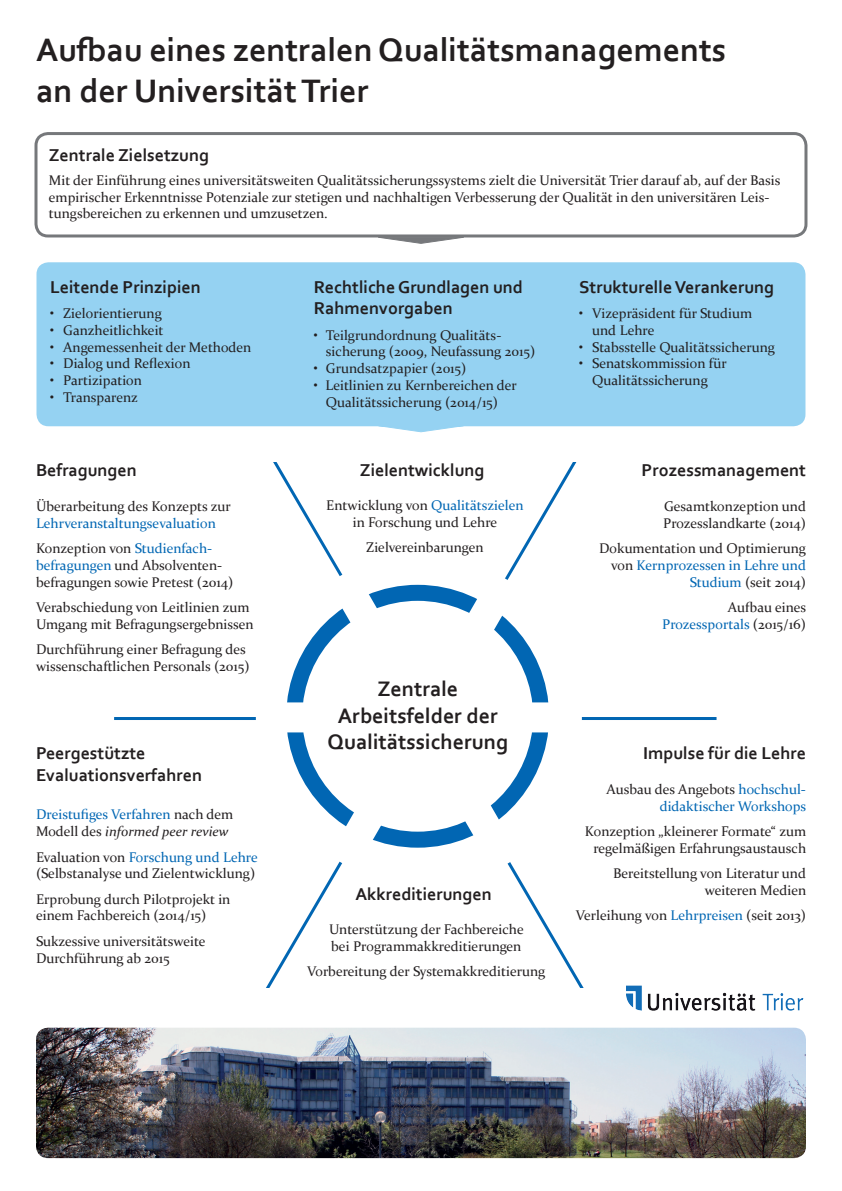
<style>
.page{position:relative;width:842px;height:1191px;background:#fff}
.page>*{position:absolute;margin:0;border:0;box-sizing:border-box;transform-origin:0 0}
.t1{font:700 34px/40.8px "Corbel";color:#231f20}
.t2{font:700 22px/26.4px "Corbel";color:#231f20;text-align:center}
.t3{font:700 18px/21.6px "Corbel";color:#231f20}
.t4{font:14px/16.8px "Constantia";color:#231f20}
.t5{font:14px/16.8px "Constantia";color:#0166b3}
.s1{color:#231f20}
.s2{color:#0166b3}
.s3{font-style:italic;color:#231f20}
</style>
<div class="page">
<hr style="left:114px;top:717px;width:602px;height:3px;background:#0166b3">
<svg style="left:269px;top:462px;width:315px;height:526px"></svg>
<div style="left:256px;top:702px;width:326px;height:30px;background:#fff"></div>
<svg style="left:300px;top:534px;width:248px;height:371px"></svg>
<div style="left:36px;top:262px;width:769px;height:164px;background:#95d2f2;border-radius:12px"></div>
<div style="left:34px;top:132px;width:773px;height:105px;border:3px solid #76787b;border-radius:12px"></div>
<svg style="left:364px;top:236px;width:113px;height:8px"></svg>
<svg style="left:364px;top:426px;width:113px;height:7px"></svg>
<img style="left:36px;top:1027px;width:770px;height:131px">
<img style="left:626px;top:985px;width:178px;height:26px">
<h1 class="t1" style="left:36px;top:29px;width:692px">Aufbau eines zentralen Qualitätsmanagements an der Universität Trier</h1>
<p class="t3" style="left:49px;top:144px;width:162px">Zentrale Zielsetzung</p>
<p class="t4" style="left:49px;top:171px;width:733px">Mit der Einführung eines universitätsweiten Qualitätssicherungssystems zielt die Universität Trier darauf ab, auf der Basis empirischer Erkenntnisse Potenziale zur stetigen und nachhaltigen Verbesserung der Qualität in den universitären Leis&shy;tungsbereichen zu erkennen und umzusetzen.</p>
<p class="t3" style="left:50px;top:275px;width:152px">Leitende Prinzipien</p>
<p class="t4" style="left:50px;top:304px;width:113px">• Zielorientierung</p>
<p class="t4" style="left:50px;top:321px;width:115px">• Ganzheitlichkeit</p>
<p class="t4" style="left:50px;top:338px;width:203px">• Angemessenheit der Methoden</p>
<p class="t4" style="left:50px;top:355px;width:142px">• Dialog und Reflexion</p>
<p class="t4" style="left:50px;top:371px;width:93px">• Partizipation</p>
<p class="t4" style="left:50px;top:388px;width:89px">• Transparenz</p>
<p class="t3" style="left:36px;top:459px;width:102px">Befragungen</p>
<p class="t4" style="left:36px;top:497px;width:196px">Überarbeitung des Konzepts zur</p>
<p class="t5" style="left:36px;top:510px;width:181px;line-height:25.3px">Lehrveranstaltungsevaluation<br><span class="s1">Konzeption von</span> Studienfach-</p>
<p class="t4" style="left:36px;top:556px;width:199px"><span class="s2">befragungen</span> und Absolventen&shy;befragungen sowie Pretest (2014)</p>
<p class="t4" style="left:36px;top:598px;width:219px">Verabschiedung von Leitlinien zum<br>Umgang mit Befragungsergebnissen</p>
<p class="t4" style="left:36px;top:640px;width:215px">Durchführung einer Befragung des wissenschaftlichen Personals (2015)</p>
<p class="t3" style="left:36px;top:742px;width:167px">Peergestützte<br>Evaluationsverfahren</p>
<p class="t5" style="left:36px;top:805px;width:199px">Dreistufiges Verfahren <span class="s1">nach dem<br>Modell des</span> <span class="s3">informed peer review</span></p>
<p class="t4" style="left:36px;top:847px;width:223px">Evaluation von <span class="s2">Forschung und Lehre </span>(Selbstanalyse und Zielentwicklung)</p>
<p class="t4" style="left:36px;top:890px;width:196px">Erprobung durch Pilotprojekt in einem Fachbereich (2014/15)</p>
<p class="t4" style="left:36px;top:932px;width:171px">Sukzessive universitätsweite<br>Durchführung ab 2015</p>
<p class="t3" style="left:314px;top:275px;width:210px">Rechtliche Grundlagen und<br>Rahmenvorgaben</p>
<p class="t4" style="left:326px;top:326px;width:211px;text-indent:-12px">• Teilgrundordnung Qualitäts&shy;sicherung (2009, Neufassung 2015)</p>
<p class="t4" style="left:314px;top:359px;width:154px">• Grundsatzpapier (2015)</p>
<p class="t4" style="left:314px;top:376px;width:204px;text-align:center">• Leitlinien zu Kernbereichen der<br>Qualitätssicherung (2014/15)</p>
<p class="t3" style="left:360px;top:459px;width:126px">Zielentwicklung</p>
<p class="t4" style="left:326px;top:496px;width:199px;text-align:center">Entwicklung von <span class="s2">Qualitätszielen </span>in Forschung und Lehre</p>
<p class="t4" style="left:366px;top:538px;width:119px">Zielvereinbarungen</p>
<h2 class="t2" style="left:328px;top:675px;width:182px">Zentrale<br>Arbeitsfelder der<br>Qualitätssicherung</h2>
<p class="t3" style="left:355px;top:883px;width:138px">Akkreditierungen</p>
<p class="t4" style="left:329px;top:920px;width:196px">Unterstützung der Fachbereiche bei Programmakkreditierungen</p>
<p class="t4" style="left:307px;top:962px;width:240px">Vorbereitung der Systemakkreditierung</p>
<p class="t3" style="left:579px;top:275px;width:196px">Strukturelle Verankerung</p>
<p class="t4" style="left:592px;top:304px;width:161px;text-indent:-13px">• Vizepräsident für Studium und Lehre</p>
<p class="t4" style="left:579px;top:338px;width:197px">• Stabsstelle Qualitätssicherung</p>
<p class="t4" style="left:579px;top:355px;width:149px;text-align:center">• Senatskommission für<br>Qualitätssicherung</p>
<p class="t3" style="left:642px;top:459px;width:166px">Prozessmanagement</p>
<p class="t4" style="left:663px;top:497px;width:144px">Gesamtkonzeption und<br>Prozesslandkarte (2014)</p>
<p class="t4" style="left:599px;top:539px;width:208px;text-align:right">Dokumentation und Optimierung von <span class="s2">Kernprozessen in Lehre und<br>Studium</span> (seit 2014)</p>
<p class="t4" style="left:662px;top:598px;width:145px;text-align:right">Aufbau eines<br><span class="s2">Prozessportals</span> (2015/16)</p>
<p class="t3" style="left:643px;top:742px;width:164px">Impulse für die Lehre</p>
<p class="t5" style="left:606px;top:780px;width:201px;text-align:right"><span class="s1">Ausbau des Angebots</span> hochschul&shy;didaktischer Workshops</p>
<p class="t4" style="left:585px;top:822px;width:223px;text-align:right">Konzeption „kleinerer Formate“ zum regelmäßigen Erfahrungsaustausch</p>
<p class="t4" style="left:613px;top:864px;width:194px;text-align:right">Bereitstellung von Literatur und weiteren Medien</p>
<p class="t4" style="left:576px;top:906px;width:232px">Verleihung von <span class="s2">Lehrpreisen</span> (seit 2013)</p>
</div>
